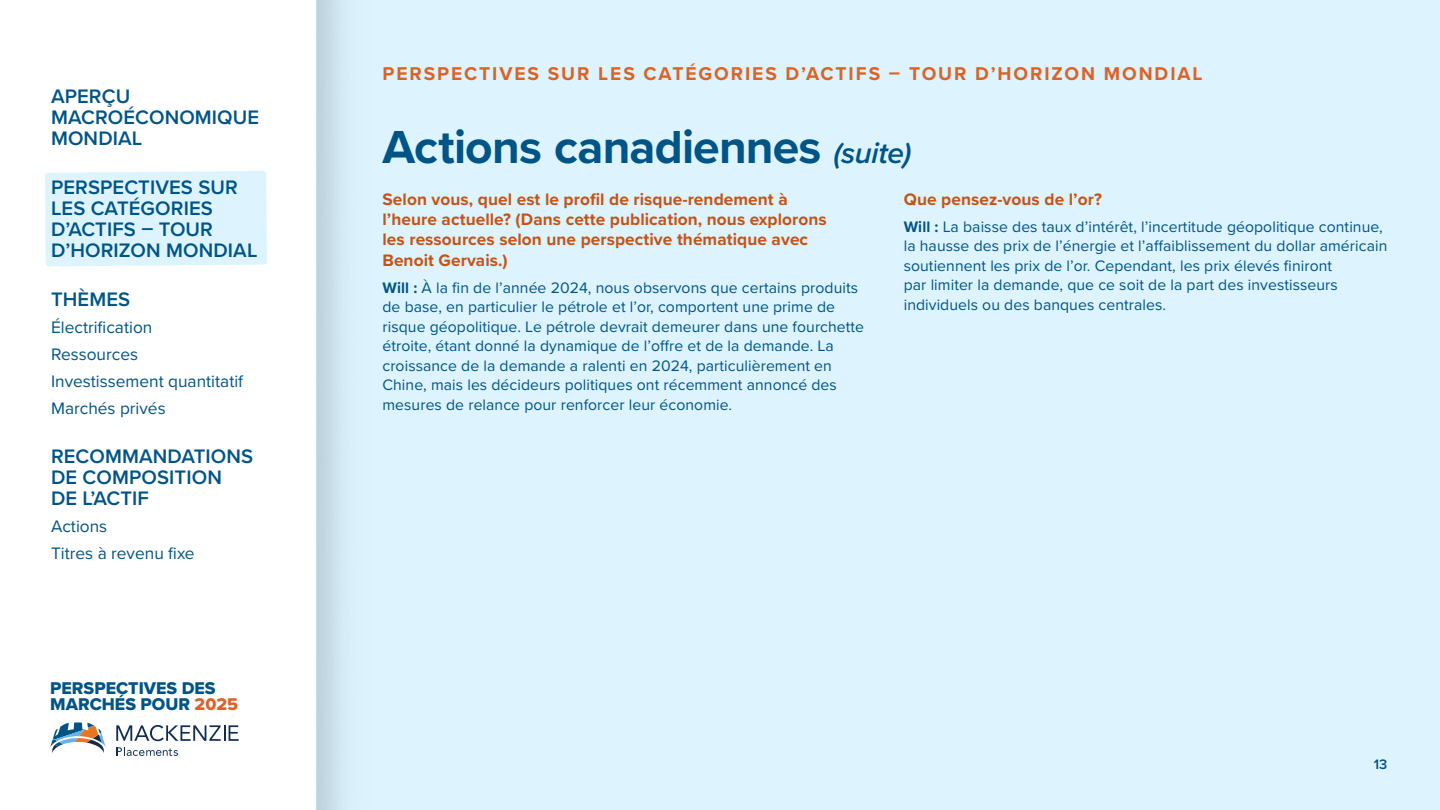
<style>
.page{position:relative;width:1440px;height:810px;background:#fff}
.page>*{position:absolute;margin:0;border:0;box-sizing:border-box;transform-origin:0 0}
.t1{font:700 48px "Proxima Nova";letter-spacing:-.02em;color:#005486}
.t2{font:600 20.25px/21px "Proxima Nova";letter-spacing:.005em;color:#005486}
.t3{font:700 19.2px "Proxima Nova";letter-spacing:.1em;color:#da6327}
.t4{font:17.62px/16.5px "Proxima Nova Extrabld";color:#005486}
.H4-Question{font:700 17.25px/20.2px "Proxima Nova";letter-spacing:.005em;color:#c65316}
.t5{font:17.25px "Proxima Nova";color:#005486}
.Body-blue{font:15.75px/19.5px "Proxima Nova";letter-spacing:.005em;color:#005486}
.t6{font:600 14.25px "Proxima Nova";color:#005486}
.s1{color:#da6327}
.s2{font-weight:600;font-style:italic;font-size:30px}
.s3{font-weight:700}
</style>
<div class="page">
<div style="left:316px;top:0;width:1124px;height:810px;background:#ddf4ff"></div>
<div style="left:45px;top:171px;width:222px;height:95px;background:#ddf4ff"></div>
<svg style="left:50px;top:722px;width:56px;height:31px"></svg>
<svg style="left:116px;top:725px;width:123px;height:16px"></svg>
<svg style="left:116px;top:747px;width:62px;height:9px"></svg>
<p class="t2" style="left:51px;top:85px;width:210px">APERÇU<br>MACROÉCONOMIQUE<br>MONDIAL</p>
<p class="t2" style="left:51px;top:176px;width:208px">PERSPECTIVES SUR<br>LES CATÉGORIES<br>D’ACTIFS – TOUR<br>D’HORIZON MONDIAL</p>
<p class="t2" style="left:51px;top:288px;width:81px">THÈMES</p>
<p class="t5" style="left:51px;top:314px;width:103px">Électrification</p>
<p class="t5" style="left:51px;top:341px;width:89px">Ressources</p>
<p class="t5" style="left:51px;top:368px;width:194px">Investissement quantitatif</p>
<p class="t5" style="left:51px;top:395px;width:116px">Marchés privés</p>
<p class="t2" style="left:51px;top:445px;width:204px">RECOMMANDATIONS<br>DE COMPOSITION<br>DE L’ACTIF</p>
<p class="t5" style="left:51px;top:513px;width:58px">Actions</p>
<p class="t5" style="left:51px;top:540px;width:145px">Titres à revenu fixe</p>
<p class="t4" style="left:50px;top:679px;width:189px">PERSPECTIVES DES<br>MARCHÉS POUR <span class="s1">2025</span></p>
<p class="t3" style="left:382px;top:60px;width:822px">PERSPECTIVES SUR LES CATÉGORIES D’ACTIFS – TOUR D’HORIZON MONDIAL</p>
<h3 class="t1" style="left:383px;top:111px;width:530px">Actions canadiennes <span class="s2">(suite)</span></h3>
<h4 class="H4-Question" style="left:382px;top:189px;width:446px">Selon vous, quel est le profil de risque-rendement à l’heure actuelle? (Dans cette publication, nous explorons les ressources selon une perspective thématique avec Benoit Gervais.)</h4>
<p class="Body-blue" style="left:382px;top:277px;width:483px"><span class="s3">Will :</span> À la fin de l’année 2024, nous observons que certains produits de base, en particulier le pétrole et l’or, comportent une prime de risque géopolitique. Le pétrole devrait demeurer dans une fourchette étroite, étant donné la dynamique de l’offre et de la demande. La croissance de la demande a ralenti en 2024, particulièrement en Chine, mais les décideurs politiques ont récemment annoncé des mesures de relance pour renforcer leur économie.</p>
<h4 class="H4-Question" style="left:904px;top:189px;width:200px">Que pensez-vous de l’or?</h4>
<p class="Body-blue" style="left:904px;top:216px;width:485px"><span class="s3">Will :</span> La baisse des taux d’intérêt, l’incertitude géopolitique continue, la hausse des prix de l’énergie et l’affaiblissement du dollar américain soutiennent les prix de l’or. Cependant, les prix élevés finiront<br>par limiter la demande, que ce soit de la part des investisseurs individuels ou des banques centrales.</p>
<p class="t6" style="left:1374px;top:753px;width:15px">13</p>
</div>
